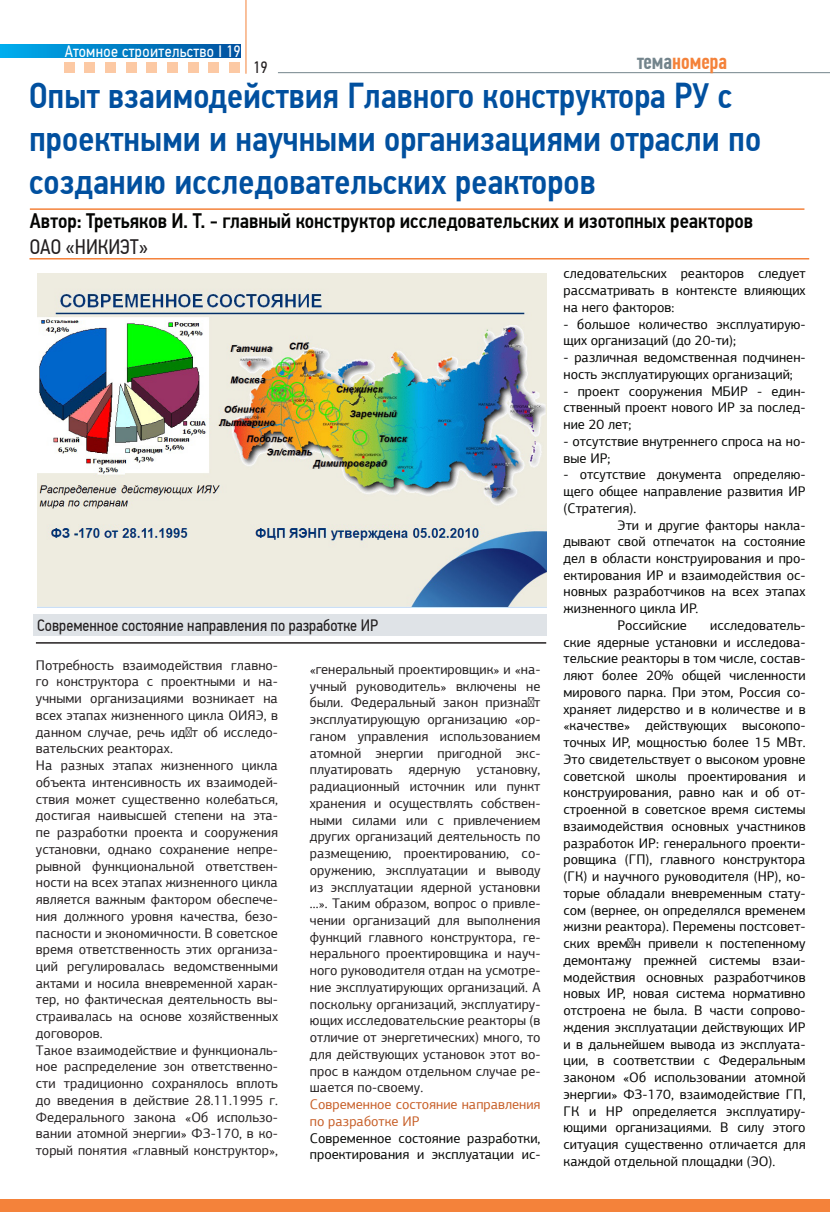
<style>
.page{position:relative;width:830px;height:1212px;background:#fff}
.page>*{position:absolute;margin:0;border:0;box-sizing:border-box;transform-origin:0 0}
.t1{font:500 36px/43.2px "PF Din Text Cond Pro";color:#01509f}
.t2{font:500 22.5px "PF Din Text Comp Pro";color:#f4823a}
.t3{font:500 21px "PF Din Text Cond Pro";color:#040503}
.t4{font:21px "PF Din Text Cond Pro";color:#231f20}
.t5{font:16.5px "PF Din Text Cond Pro";color:#231f20}
.t6{font:16.5px "PF Din Text Cond Pro";letter-spacing:.02em;color:#fff}
.t7{font:13.95px/16.8px "PF Agora Sans Pro";color:#231f20;text-align:justify}
.t8{font:13.95px/16.8px "PF Agora Sans Pro";color:#040503}
.s1{color:#73848c}
.s2{color:#c75f28}
</style>
<div class="page">
<div style="left:64px;top:62px;width:10px;height:11px;background:#fcc9a4"></div>
<div style="left:84px;top:62px;width:11px;height:11px;background:#fcc9a4"></div>
<div style="left:105px;top:62px;width:11px;height:11px;background:#fcc9a4"></div>
<div style="left:126px;top:62px;width:10px;height:11px;background:#fcc9a4"></div>
<div style="left:146px;top:62px;width:11px;height:11px;background:#fcc9a4"></div>
<div style="left:167px;top:62px;width:11px;height:11px;background:#fcc9a4"></div>
<div style="left:188px;top:62px;width:10px;height:11px;background:#fcc9a4"></div>
<div style="left:208px;top:62px;width:11px;height:11px;background:#fcc9a4"></div>
<div style="left:229px;top:62px;width:10px;height:11px;background:#fcc9a4"></div>
<hr style="left:245px;top:0;width:1px;height:74px;background:#f4823a">
<hr style="left:278px;top:72px;width:551px;height:1px;background:#73848c">
<svg style="left:1px;top:45px;width:240px;height:12px;background:#007ec5"></svg>
<div style="left:0;top:1199px;width:829px;height:13px;background:#f4823a"></div>
<hr style="left:30px;top:208px;width:774px;height:2px;background:#f4823a">
<hr style="left:29px;top:258px;width:779px;height:1px;background:#f4823a">
<img style="left:37px;top:274px;width:509px;height:334px">
<hr style="left:36px;top:642px;width:510px;height:2px;background:#231f20">
<div style="left:33px;top:614px;width:513px;height:22px;background:#dfe3e7"></div>
<p class="t6" style="left:65px;top:42px;width:177px">Атомное строительство I 19</p>
<p class="t5" style="left:253px;top:58px;width:16px">19</p>
<p class="t2" style="left:637px;top:48px;width:91px"><span class="s1">тема</span>номера</p>
<p class="t1" style="left:29px;top:74px;width:733px">Опыт взаимодействия Главного конструктора РУ с проектными и научными организациями отрасли по созданию исследовательских реакторов</p>
<p class="t3" style="left:30px;top:209px;width:724px">Автор: Третьяков И. Т. - главный конструктор исследовательских и изотопных реакторов</p>
<p class="t4" style="left:30px;top:234px;width:120px">ОАО «НИКИЭТ»</p>
<p class="t5" style="left:37px;top:616px;width:342px">Современное состояние направления по разработке ИР</p>
<p class="t7" style="left:36px;top:656px;width:243px">Потребность взаимодействия главно&shy;го конструктора с проектными и на&shy;учными организациями возникает на всех этапах жизненного цикла ОИЯЭ, в данном случае, речь идѐт об исследо&shy;вательских реакторах.</p>
<p class="t7" style="left:36px;top:757px;width:243px">На разных этапах жизненного цикла объекта интенсивность их взаимодей&shy;ствия может существенно колебаться, достигая наивысшей степени на эта&shy;пе разработки проекта и сооружения установки, однако сохранение непре&shy;рывной функциональной ответствен&shy;ности на всех этапах жизненного цикла является важным фактором обеспече&shy;ния должного уровня качества, безо&shy;пасности и экономичности. В советское время ответственность этих организа&shy;ций регулировалась ведомственными актами и носила вневременной харак&shy;тер, но фактическая деятельность вы&shy;страивалась на основе хозяйственных договоров.</p>
<p class="t7" style="left:36px;top:1041px;width:243px">Такое взаимодействие и функциональ&shy;ное распределение зон ответственно&shy;сти традиционно сохранялось вплоть до введения в действие 28.11.1995 г.<br>Федерального закона «Об использо&shy;вании атомной энергии» ФЗ-170, в ко&shy;торый понятия «главный конструктор»,</p>
<p class="t7" style="left:310px;top:661px;width:232px;text-align:left">«генеральный проектировщик» и «на&shy;учный руководитель» включены не были. Федеральный закон признаѐт эксплуатирующую организацию «ор&shy;ганом управления использованием атомной энергии пригодной экс&shy;плуатировать ядерную установку, радиационный источник или пункт хранения и осуществлять собствен&shy;ными силами или с привлечением других организаций деятельность по размещению, проектированию, со&shy;оружению, эксплуатации и выводу из эксплуатации ядерной установки ...». Таким образом, вопрос о привле&shy;чении организаций для выполнения функций главного конструктора, ге&shy;нерального проектировщика и науч&shy;ного руководителя отдан на усмотре&shy;ние эксплуатирующих организаций. А поскольку организаций, эксплуатиру&shy;ющих исследовательские реакторы (в отличие от энергетических) много, то для действующих установок этот во&shy;прос в каждом отдельном случае ре&shy;шается по-своему.<br><span class="s2">Современное состояние направления по разработке ИР</span></p>
<p class="t8" style="left:310px;top:1129px;width:232px">Современное состояние разработки, проектирования и эксплуатации ис-</p>
<p class="t8" style="left:563px;top:265px;width:243px;text-align:justify">следовательских реакторов следует рассматривать в контексте влияющих на него факторов:</p>
<p class="t8" style="left:563px;top:315px;width:243px">- большое количество эксплуатирую&shy;щих организаций (до 20-ти);</p>
<p class="t8" style="left:563px;top:349px;width:243px">- различная ведомственная подчинен&shy;ность эксплуатирующих организаций;</p>
<p class="t8" style="left:563px;top:382px;width:243px;text-align:justify">- проект сооружения МБИР - един&shy;ственный проект нового ИР за послед&shy;ние 20 лет;</p>
<p class="t8" style="left:563px;top:433px;width:243px">- отсутствие внутреннего спроса на но&shy;вые ИР;</p>
<p class="t8" style="left:563px;top:466px;width:243px">- отсутствие документа определяю-</p>
<p class="t8" style="left:563px;top:483px;width:243px">щего общее направление развития ИР</p>
<p class="t8" style="left:563px;top:500px;width:74px">(Стратегия).</p>
<p class="t8" style="left:617px;top:516px;width:189px">Эти и другие факторы накла-</p>
<p class="t8" style="left:563px;top:533px;width:243px">дывают свой отпечаток на состояние</p>
<p class="t8" style="left:563px;top:550px;width:243px">дел в области конструирования и про-</p>
<p class="t8" style="left:563px;top:567px;width:243px">ектирования ИР и взаимодействия ос-</p>
<p class="t8" style="left:563px;top:583px;width:243px">новных разработчиков на всех этапах</p>
<p class="t8" style="left:563px;top:600px;width:136px">жизненного цикла ИР.</p>
<p class="t8" style="left:617px;top:617px;width:71px">Российские</p>
<p class="t8" style="left:563px;top:617px;width:243px;text-align:justify;text-indent:146px">исследователь&shy;ские ядерные установки и исследова&shy;тельские реакторы в том числе, состав&shy;ляют более 20% общей численности мирового парка. При этом, Россия со&shy;храняет лидерство и в количестве и в «качестве» действующих высокопо&shy;точных ИР, мощностью более 15 МВт.<br>Это свидетельствует о высоком уровне советской школы проектирования и конструирования, равно как и об от&shy;строенной в советское время системы взаимодействия основных участников разработок ИР: генерального проекти&shy;ровщика (ГП), главного конструктора (ГК) и научного руководителя (НР), ко&shy;торые обладали вневременным стату&shy;сом (вернее, он определялся временем жизни реактора). Перемены постсовет&shy;ских времѐн привели к постепенному демонтажу прежней системы взаи&shy;модействия основных разработчиков новых ИР, новая система нормативно отстроена не была. В части сопрово&shy;ждения эксплуатации действующих ИР и в дальнейшем вывода из эксплуата&shy;ции, в соответствии с Федеральным законом «Об использовании атомной энергии» ФЗ-170, взаимодействие ГП, ГК и НР определяется эксплуатиру&shy;ющими организациями. В силу этого ситуация существенно отличается для каждой отдельной площадки (ЭО).</p>
</div>
